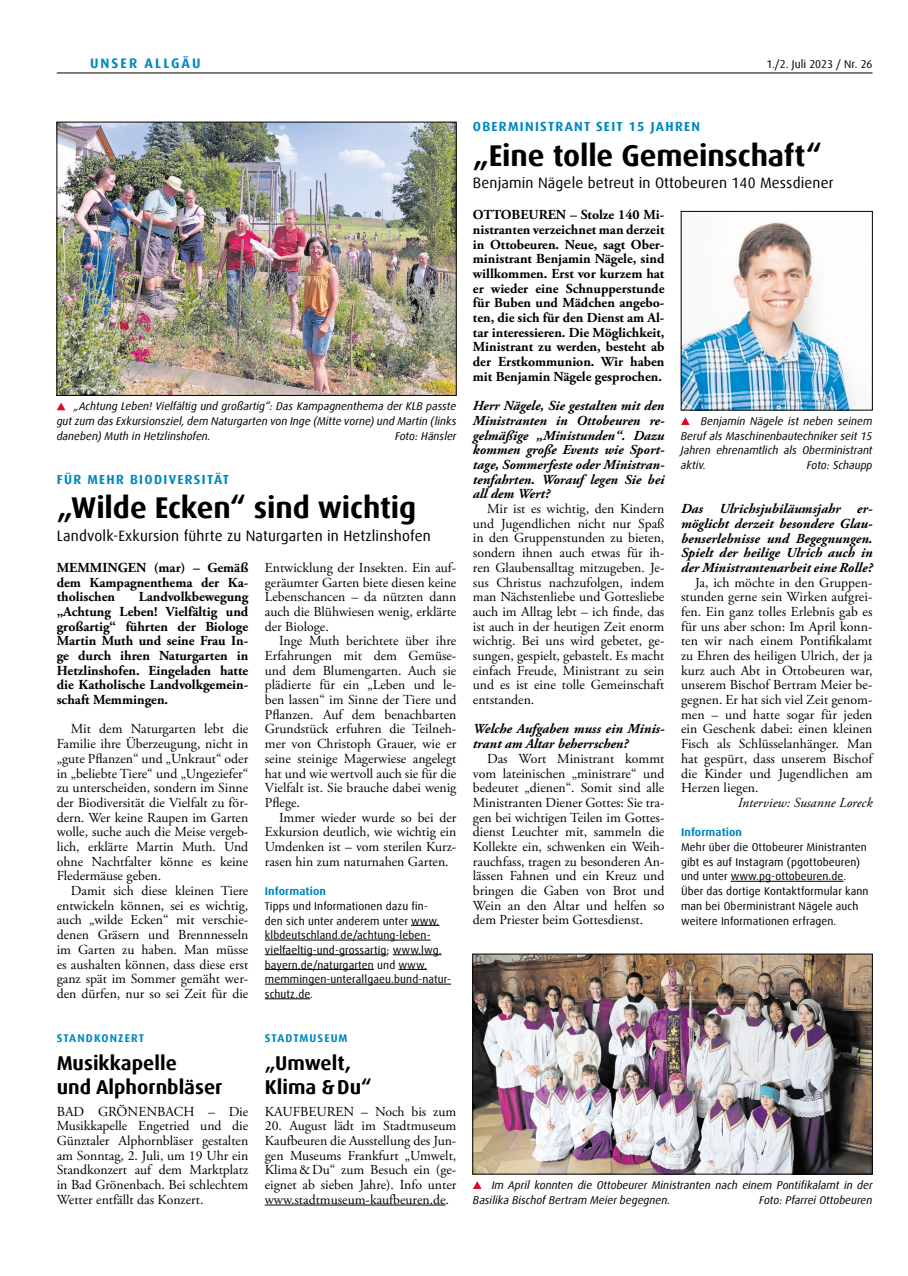
<style>
.page{position:relative;width:908px;height:1276px;background:#fff}
.page>*{position:absolute;margin:0;border:0;box-sizing:border-box;transform-origin:0 0}
.t1{font:700 30px "Dax Offc Pro";letter-spacing:-.005em;color:#000}
.t2{font:700 20px/23.8px "Dax Offc Pro";color:#000}
.t3{font:15px "Dax Offc Pro";letter-spacing:.01em;color:#000}
.t4{font:13.75px/14.6px "Adobe Garamond Pro";color:#000;text-align:justify}
.t5{font:700 13.75px/14.6px "Adobe Garamond Pro";color:#000;text-align:justify}
.t6{font:italic 700 13.75px/14.6px "Adobe Garamond Pro";color:#000;text-align:justify}
.t7{font:italic 13.75px "Adobe Garamond Pro";letter-spacing:.005em;color:#000}
.t8{font:700 13.75px "Dax Offc Pro";letter-spacing:.15em;color:#0087c1}
.t9{font:700 13.12px "Dax Offc Pro";letter-spacing:.1em;color:#0087c1}
.t10{font:italic 11.25px/14.8px "Dax Offc Pro";color:#000;text-align:justify}
.t11{font:11.25px/14.8px "Dax Offc Pro";letter-spacing:.01em;color:#000}
.t12{font:700 11.25px "Dax Offc Pro";letter-spacing:.01em;color:#0087c1}
.t13{font:700 11.25px "Dax Offc Pro";letter-spacing:.1em;color:#0087c1}
.t14{font:700 11.25px "Dax Offc Pro";letter-spacing:.095em;color:#0087c1}
</style>
<div class="page">
<hr style="left:57px;top:73px;width:815px;height:1px;background:#000">
<hr style="left:730px;top:881px;width:113px;height:1px;background:#000">
<img style="left:474px;top:956px;width:396px;height:216px">
<div style="left:472px;top:954px;width:400px;height:220px;border:1px solid #000"></div>
<svg style="left:473px;top:1181px;width:8px;height:8px"></svg>
<img style="left:682px;top:222px;width:173px;height:186px">
<svg style="left:681px;top:417px;width:8px;height:8px"></svg>
<img style="left:59px;top:124px;width:395px;height:269px">
<svg style="left:57px;top:402px;width:8px;height:8px"></svg>
<svg style="left:411px;top:925px;width:28px;height:1px"></svg>
<hr style="left:265px;top:939px;width:165px;height:1px;background:#000">
<hr style="left:265px;top:954px;width:121px;height:1px;background:#000">
<hr style="left:392px;top:954px;width:49px;height:1px;background:#000">
<hr style="left:265px;top:969px;width:109px;height:1px;background:#000">
<svg style="left:398px;top:969px;width:28px;height:1px"></svg>
<hr style="left:265px;top:984px;width:186px;height:1px;background:#000">
<hr style="left:265px;top:998px;width:45px;height:1px;background:#000">
<hr style="left:265px;top:1204px;width:180px;height:1px;background:#000">
<p class="t8" style="left:90px;top:54px;width:112px">UNSER ALLGÄU</p>
<p class="t11" style="left:766px;top:56px;width:107px">1./2. Juli 2023 / Nr. 26</p>
<p class="t10" style="left:57px;top:399px;width:401px;text-indent:17px">„Achtung Leben! Vielfältig und großartig“: Das Kampagnenthema der KLB passte gut zum das Exkursionsziel, dem Naturgarten von Inge (Mitte vorne) und Martin (links daneben) Muth in Hetzlinshofen.</p>
<p class="t10" style="left:395px;top:428px;width:63px">Foto: Hänsler</p>
<p class="t9" style="left:57px;top:471px;width:174px">FÜR MEHR BIODIVERSITÄT</p>
<h1 class="t1" style="left:57px;top:488px;width:361px">„Wilde Ecken“ sind wichtig</h1>
<p class="t3" style="left:57px;top:526px;width:375px">Landvolk-Exkursion führte zu Naturgarten in Hetzlinshofen</p>
<p class="t5" style="left:57px;top:560px;width:193px">MEMMINGEN (mar) – Gemäß dem Kampagnenthema der Ka&shy;tholischen</p>
<p class="t5" style="left:57px;top:590px;width:193px;text-indent:82px">Landvolkbewegung „Achtung Leben! Vielfältig und großartig“ führten der Biologe Martin Muth und seine Frau In&shy;ge durch ihren Naturgarten in Hetzlinshofen. Eingeladen hatte die Katholische Landvolkgemein&shy;schaft Memmingen.</p>
<p class="t4" style="left:57px;top:722px;width:193px;text-indent:14px">Mit dem Naturgarten lebt die Familie ihre Überzeugung, nicht in „gute Pflanzen“ und „Unkraut“ oder in „beliebte Tiere“ und „Ungeziefer“ zu unterscheiden, sondern im Sinne der Biodiversität die Vielfalt zu för&shy;dern. Wer keine Raupen im Garten wolle, suche auch die Meise vergeb&shy;lich, erklärte Martin Muth. Und ohne Nachtfalter könne es keine Fledermäuse geben.</p>
<p class="t4" style="left:57px;top:884px;width:193px;text-indent:14px">Damit sich diese kleinen Tiere entwickeln können, sei es wichtig, auch „wilde Ecken“ mit verschie&shy;denen Gräsern und Brennnesseln im Garten zu haben. Man müsse es aushalten können, dass diese erst ganz spät im Sommer gemäht wer&shy;den dürfen, nur so sei Zeit für die</p>
<p class="t13" style="left:57px;top:1031px;width:89px">STANDKONZERT</p>
<h2 class="t2" style="left:57px;top:1051px;width:167px">Musikkapelle<br>und Alphornbläser</h2>
<p class="t4" style="left:57px;top:1104px;width:193px">BAD GRÖNENBACH – Die Musikkapelle Engetried und die Günztaler Alphornbläser gestalten am Sonntag, 2. Juli, um 19 Uhr ein Standkonzert auf dem Marktplatz in Bad Grönenbach. Bei schlechtem Wetter entfällt das Konzert.</p>
<p class="t4" style="left:265px;top:561px;width:193px">Entwicklung der Insekten. Ein auf&shy;geräumter Garten biete diesen keine Lebenschancen – da nützten dann auch die Blühwiesen wenig, erklärte der Biologe.</p>
<p class="t4" style="left:265px;top:634px;width:193px;text-indent:14px">Inge Muth berichtete über ihre Erfahrungen mit dem Gemüse&shy;und dem Blumengarten. Auch sie plädierte für ein „Leben und le&shy;ben lassen“ im Sinne der Tiere und Pflanzen. Auf dem benachbarten Grundstück erfuhren die Teilneh&shy;mer von Christoph Grauer, wie er seine steinige Magerwiese angelegt hat und wie wertvoll auch sie für die Vielfalt ist. Sie brauche dabei wenig Pflege.</p>
<p class="t4" style="left:265px;top:810px;width:193px;text-indent:14px">Immer wieder wurde so bei der Exkursion deutlich, wie wichtig ein Umdenken ist – vom sterilen Kurz&shy;rasen hin zum naturnahen Garten.</p>
<p class="t12" style="left:265px;top:884px;width:63px">Information</p>
<p class="t11" style="left:265px;top:898px;width:188px">Tipps und Informationen dazu fin-<br>den sich unter anderem unter www. klbdeutschland.de/achtung-leben&shy;vielfaeltig-und-grossartig; www.lwg. bayern.de/naturgarten und www. memmingen-unterallgaeu.bund-natur&shy;schutz.de.</p>
<p class="t14" style="left:265px;top:1031px;width:84px">STADTMUSEUM</p>
<h2 class="t2" style="left:265px;top:1051px;width:108px">„Umwelt,<br>Klima &amp;Du“</h2>
<p class="t4" style="left:265px;top:1104px;width:193px">KAUFBEUREN – Noch bis zum</p>
<p class="t4" style="left:265px;top:1119px;width:193px">20. August lädt im Stadtmuseum Kaufbeuren die Ausstellung des Jun&shy;gen Museums Frankfurt „Umwelt, Klima&amp;Du“ zum Besuch ein (ge&shy;eignet ab sieben Jahre). Info unter www.stadtmuseum-kaufbeuren.de.</p>
<p class="t9" style="left:472px;top:118px;width:228px">OBERMINISTRANT SEIT 15 JAHREN</p>
<h1 class="t1" style="left:472px;top:136px;width:350px">„Eine tolle Gemeinschaft“</h1>
<p class="t3" style="left:472px;top:173px;width:362px">Benjamin Nägele betreut in Ottobeuren 140 Messdiener</p>
<p class="t5" style="left:472px;top:208px;width:193px">OTTOBEUREN – Stolze 140 Mi&shy;nistranten verzeichnet man derzeit in Ottobeuren. Neue, sagt Ober&shy;ministrant Benjamin Nägele, sind willkommen. Erst vor kurzem hat er wieder eine Schnupperstunde für Buben und Mädchen angebo&shy;ten, die sich für den Dienst am Al&shy;tar interessieren. Die Möglichkeit, Ministrant zu werden, besteht ab der Erstkommunion. Wir haben mit Benjamin Nägele gesprochen.</p>
<p class="t6" style="left:472px;top:399px;width:193px">Herr Nägele, Sie gestalten mit den Ministranten in Ottobeuren re&shy;gelmäßige „Ministunden“. Dazu kommen große Events wie Sport&shy;tage, Sommerfeste oder Ministran&shy;tenfahrten. Worauf legen Sie bei all dem Wert?</p>
<p class="t4" style="left:472px;top:502px;width:193px;text-indent:14px">Mir ist es wichtig, den Kindern und Jugendlichen nicht nur Spaß in den Gruppenstunden zu bieten, sondern ihnen auch etwas für ih&shy;ren Glaubensalltag mitzugeben. Je&shy;sus Christus nachzufolgen, indem man Nächstenliebe und Gottesliebe auch im Alltag lebt – ich finde, das ist auch in der heutigen Zeit enorm wichtig. Bei uns wird gebetet, ge&shy;sungen, gespielt, gebastelt. Es macht einfach Freude, Ministrant zu sein und es ist eine tolle Gemeinschaft entstanden.</p>
<p class="t6" style="left:472px;top:722px;width:193px">Welche Aufgaben muss ein Minis&shy;trant am Altar beherrschen?</p>
<p class="t4" style="left:472px;top:751px;width:193px;text-indent:14px">Das Wort Ministrant kommt vom lateinischen „ministrare“ und bedeutet „dienen“. Somit sind alle Ministranten Diener Gottes: Sie tra&shy;gen bei wichtigen Teilen im Gottes&shy;dienst Leuchter mit, sammeln die Kollekte ein, schwenken ein Weih&shy;rauchfass, tragen zu besonderen An&shy;lässen Fahnen und ein Kreuz und bringen die Gaben von Brot und Wein an den Altar und helfen so dem Priester beim Gottesdienst.</p>
<p class="t10" style="left:680px;top:414px;width:193px;text-indent:20px">Benjamin Nägele ist neben seinem Beruf als Maschinenbautechniker seit 15<br>Jahren ehrenamtlich als Oberministrant aktiv.</p>
<p class="t10" style="left:806px;top:458px;width:67px">Foto: Schaupp</p>
<p class="t6" style="left:680px;top:502px;width:193px">Das Ulrichsjubiläumsjahr er&shy;möglicht derzeit besondere Glau&shy;benserlebnisse und Begegnungen.<br>Spielt der heilige Ulrich auch in der Ministrantenarbeit eine Rolle?</p>
<p class="t4" style="left:680px;top:575px;width:193px;text-indent:14px">Ja, ich möchte in den Gruppen&shy;stunden gerne sein Wirken aufgrei&shy;fen. Ein ganz tolles Erlebnis gab es für uns aber schon: Im April konn&shy;ten wir nach einem Pontifikalamt zu Ehren des heiligen Ulrich, der ja kurz auch Abt in Ottobeuren war, unserem Bischof Bertram Meier be&shy;gegnen. Er hat sich viel Zeit genom&shy;men – und hatte sogar für jeden ein Geschenk dabei: einen kleinen Fisch als Schlüsselanhänger. Man hat gespürt, dass unserem Bischof die Kinder und Jugendlichen am Herzen liegen.</p>
<p class="t7" style="left:737px;top:794px;width:136px">Interview: Susanne Loreck</p>
<p class="t12" style="left:680px;top:825px;width:63px">Information</p>
<p class="t11" style="left:680px;top:840px;width:189px">Mehr über die Ottobeurer Ministranten gibt es auf Instagram (pgottobeuren) und unter www.pg-ottobeuren.de.<br>Über das dortige Kontaktformular kann man bei Oberministrant Nägele auch weitere Informationen erfragen.</p>
<p class="t10" style="left:472px;top:1177px;width:401px;text-indent:19px">Im April konnten die Ottobeurer Ministranten nach einem Pontifikalamt in der<br>Basilika Bischof Bertram Meier begegnen.</p>
<p class="t10" style="left:759px;top:1192px;width:115px">Foto: Pfarrei Ottobeuren</p>
</div>
